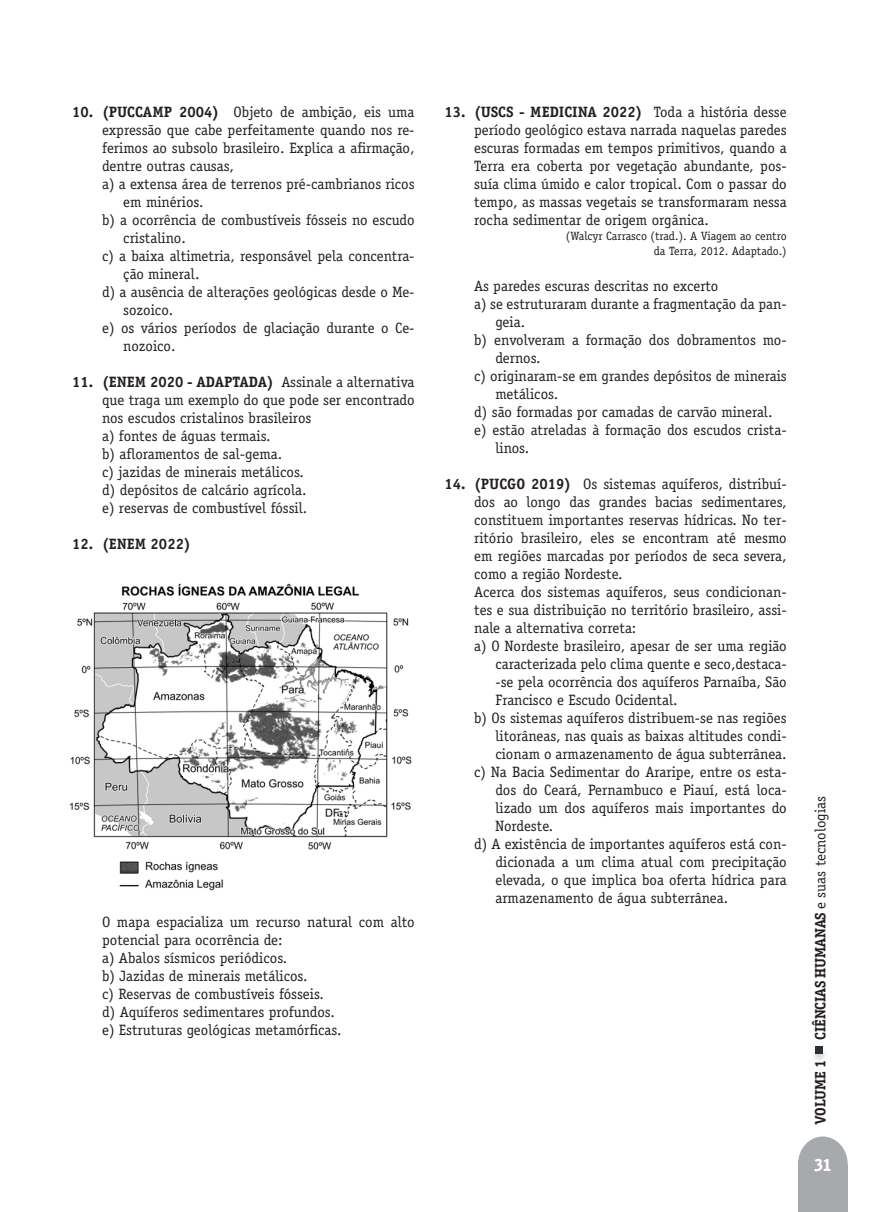
<style>
.page{position:relative;width:893px;height:1212px;background:#fff}
.page>*{position:absolute;margin:0;border:0;box-sizing:border-box;transform-origin:0 0}
.t1{font:18px "Secular One";color:#fff}
.t2{font:15px/18px "Officina Serif Std";color:#231f20}
.t3{font:700 15px "Officina Serif Std";color:#231f20}
.t4{font:700 15px "Officina Ser ITC";color:#231f20}
.t5{font:12px "Officina Serif Std";color:#231f20}
.s1{font-weight:700}
.s2{font-family:"Officina Ser ITC";font-weight:700}
</style>
<div class="page">
<div style="left:798px;top:1136px;width:50px;height:56px;background:#a8a9ad;border-radius:50%"></div>
<div style="left:798px;top:1165px;width:50px;height:47px;background:#a8a9ad"></div>
<div style="left:811px;top:1046px;width:17px;height:17px;background:#231f20;opacity:.21"></div>
<div style="left:816px;top:1046px;width:7px;height:7px;background:#2c3033"></div>
<img style="left:70px;top:583px;width:342px;height:308px">
<p class="t2" style="left:102px;top:103px;width:314px;text-align:justify;text-indent:-30px"><span class="s1">10. (PUCCAMP 2004)</span> Objeto de ambição, eis uma expressão que cabe perfeitamente quando nos re&shy;ferimos ao subsolo brasileiro. Explica a afirmação, dentre outras causas,</p>
<p class="t2" style="left:123px;top:175px;width:293px;text-indent:-21px">a) a extensa área de terrenos pré-cambrianos ricos em minérios.</p>
<p class="t2" style="left:123px;top:211px;width:293px;text-indent:-21px">b) a ocorrência de combustíveis fósseis no escudo cristalino.</p>
<p class="t2" style="left:123px;top:247px;width:293px;text-indent:-21px">c) a baixa altimetria, responsável pela concentra&shy;ção mineral.</p>
<p class="t2" style="left:123px;top:283px;width:293px;text-indent:-21px">d) a ausência de alterações geológicas desde o Me&shy;sozoico.</p>
<p class="t2" style="left:123px;top:319px;width:293px;text-indent:-21px">e) os vários períodos de glaciação durante o Ce&shy;nozoico.</p>
<p class="t2" style="left:102px;top:373px;width:314px;text-align:justify;text-indent:-30px"><span class="s1">11. (ENEM 2020 - ADAPTADA)</span> Assinale a alternativa que traga um exemplo do que pode ser encontrado nos escudos cristalinos brasileiros</p>
<p class="t2" style="left:102px;top:427px;width:170px">a) fontes de águas termais.</p>
<p class="t2" style="left:102px;top:445px;width:182px">b) afloramentos de sal-gema.</p>
<p class="t2" style="left:102px;top:463px;width:203px">c) jazidas de minerais metálicos.</p>
<p class="t2" style="left:102px;top:481px;width:206px">d) depósitos de calcário agrícola.</p>
<p class="t2" style="left:102px;top:499px;width:207px">e) reservas de combustível fóssil.</p>
<p class="t3" style="left:72px;top:535px;width:120px">12. (ENEM 2022)</p>
<p class="t2" style="left:102px;top:913px;width:314px">O mapa espacializa um recurso natural com alto potencial para ocorrência de:</p>
<p class="t2" style="left:102px;top:949px;width:187px">a) Abalos sísmicos periódicos.</p>
<p class="t2" style="left:102px;top:967px;width:207px">b) Jazidas de minerais metálicos.</p>
<p class="t2" style="left:102px;top:985px;width:223px">c) Reservas de combustíveis fósseis.</p>
<p class="t2" style="left:102px;top:1003px;width:234px">d) Aquíferos sedimentares profundos.</p>
<p class="t2" style="left:102px;top:1021px;width:241px">e) Estruturas geológicas metamórficas.</p>
<p class="t2" style="left:474px;top:103px;width:314px;text-align:justify;text-indent:-30px"><span class="s1">13. (USCS - MEDICINA 2022)</span> Toda a história desse período geológico estava narrada naquelas paredes escuras formadas em tempos primitivos, quando a Terra era coberta por vegetação abundante, pos&shy;suía clima úmido e calor tropical. Com o passar do tempo, as massas vegetais se transformaram nessa rocha sedimentar de origem orgânica.</p>
<p class="t5" style="left:566px;top:229px;width:222px">(Walcyr Carrasco (trad.). A Viagem ao centro</p>
<p class="t5" style="left:654px;top:244px;width:134px">da Terra, 2012. Adaptado.)</p>
<p class="t2" style="left:474px;top:277px;width:246px">As paredes escuras descritas no excerto</p>
<p class="t2" style="left:495px;top:295px;width:293px;text-indent:-21px">a) se estruturaram durante a fragmentação da pan&shy;geia.</p>
<p class="t2" style="left:495px;top:331px;width:293px;text-indent:-21px">b) envolveram a formação dos dobramentos mo&shy;dernos.</p>
<p class="t2" style="left:495px;top:367px;width:293px;text-indent:-21px">c) originaram-se em grandes depósitos de minerais metálicos.</p>
<p class="t2" style="left:474px;top:403px;width:300px">d) são formadas por camadas de carvão mineral.</p>
<p class="t2" style="left:495px;top:421px;width:293px;text-indent:-21px">e) estão atreladas à formação dos escudos crista&shy;linos.</p>
<p class="t2" style="left:474px;top:475px;width:314px;text-align:justify;text-indent:-30px"><span class="s1">14. (PUCGO 2019)</span> Os sistemas aquíferos, distribuí&shy;dos ao longo das grandes bacias sedimentares, constituem importantes reservas hídricas. No ter&shy;ritório brasileiro, eles se encontram até mesmo em regiões marcadas por períodos de seca severa, como a região Nordeste.</p>
<p class="t2" style="left:474px;top:583px;width:314px;text-align:justify">Acerca dos sistemas aquíferos, seus condicionan&shy;tes e sua distribuição no território brasileiro, assi&shy;nale a alternativa correta:</p>
<p class="t2" style="left:495px;top:637px;width:293px;text-align:justify;text-indent:-21px">a) O Nordeste brasileiro, apesar de ser uma região caracterizada pelo clima quente e seco,destaca--se pela ocorrência dos aquíferos Parnaíba, São Francisco e Escudo Ocidental.</p>
<p class="t2" style="left:495px;top:709px;width:293px;text-align:justify;text-indent:-21px">b) Os sistemas aquíferos distribuem-se nas regiões litorâneas, nas quais as baixas altitudes condi&shy;cionam o armazenamento de água subterrânea.</p>
<p class="t2" style="left:495px;top:763px;width:293px;text-align:justify;text-indent:-21px">c) Na Bacia Sedimentar do Araripe, entre os esta&shy;dos do Ceará, Pernambuco e Piauí, está loca&shy;lizado um dos aquíferos mais importantes do Nordeste.</p>
<p class="t2" style="left:495px;top:835px;width:293px;text-align:justify;text-indent:-21px">d) A existência de importantes aquíferos está con&shy;dicionada a um clima atual com precipitação elevada, o que implica boa oferta hídrica para armazenamento de água subterrânea.</p>
<p class="t2" style="left:811px;top:1040px;width:245px;rotate:-90deg"><span class="s2">CIÊNCIAS HUMANAS</span> e suas tecnologias</p>
<p class="t4" style="left:811px;top:1124px;width:66px;rotate:-90deg">VOLUME 1</p>
<p class="t1" style="left:815px;top:1152px;width:18px">31</p>
</div>
